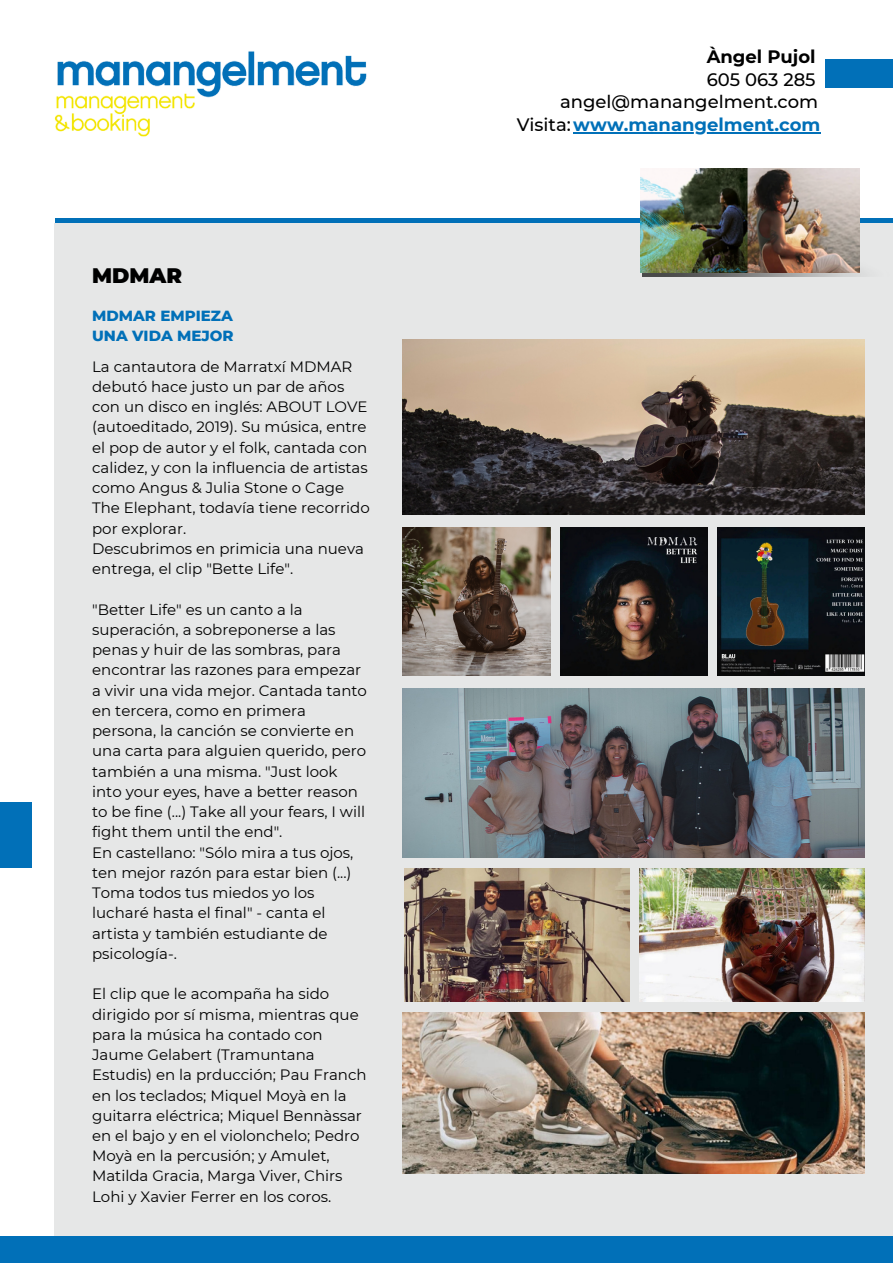
<style>
.page{position:relative;width:893px;height:1264px;background:#fff}
.page>*{position:absolute;margin:0;border:0;box-sizing:border-box;transform-origin:0 0}
.t1{font:900 21px "Montserrat";color:#000}
.t2{font:500 18px "Montserrat";color:#000}
.t3{font:700 18px "Montserrat";color:#0170b8}
.t4{font:700 18px "Montserrat";color:#000}
.t5{font:15px/20.2px "Montserrat";color:#000}
.t6{font:800 15px "Montserrat";color:#0170b8}
.s1{font-weight:500;color:#000}
</style>
<div class="page">
<div style="left:825px;top:59px;width:67px;height:28px;background:#0170b8"></div>
<div style="left:55px;top:218px;width:837px;height:27px;background:#0170b8"></div>
<div style="left:55px;top:223px;width:837px;height:1034px;background:#e6e7e7"></div>
<div style="left:0;top:1235px;width:892px;height:27px;background:#0170b8"></div>
<div style="left:0;top:802px;width:32px;height:66px;background:#0170b8"></div>
<img style="left:642px;top:253px;width:220px;height:23px">
<img style="left:640px;top:168px;width:219px;height:105px">
<img style="left:403px;top:339px;width:461px;height:175px">
<img style="left:560px;top:528px;width:147px;height:147px">
<img style="left:717px;top:528px;width:147px;height:147px">
<img style="left:403px;top:528px;width:147px;height:147px">
<img style="left:403px;top:688px;width:461px;height:169px">
<img style="left:403px;top:1012px;width:461px;height:161px">
<img style="left:639px;top:868px;width:225px;height:133px">
<img style="left:404px;top:868px;width:225px;height:133px">
<hr style="left:573px;top:132px;width:247px;height:2px;background:#0170b8">
<img style="left:54px;top:51px;width:313px;height:86px">
<p class="t1" style="left:92px;top:262px;width:91px">MDMAR</p>
<p class="t6" style="left:92px;top:306px;width:142px">MDMAR EMPIEZA</p>
<p class="t6" style="left:92px;top:326px;width:143px">UNA VIDA MEJOR</p>
<p class="t5" style="left:92px;top:356px;width:279px">La cantautora de Marratxí MDMAR debutó hace justo un par de años con un disco en inglés: ABOUT LOVE (autoeditado, 2019). Su música, entre el pop de autor y el folk, cantada con calidez, y con la influencia de artistas como Angus &amp; Julia Stone o Cage<br>The Elephant, todavía tiene recorrido por explorar.</p>
<p class="t5" style="left:92px;top:538px;width:273px">Descubrimos en primicia una nueva entrega, el clip "Bette Life".</p>
<p class="t5" style="left:92px;top:599px;width:276px">"Better Life" es un canto a la superación, a sobreponerse a las penas y huir de las sombras, para encontrar las razones para empezar a vivir una vida mejor. Cantada tanto en tercera, como en primera persona, la canción se convierte en una carta para alguien querido, pero también a una misma. "Just look into your eyes, have a better reason to be fine (...) Take all your fears, I will fight them until the end".</p>
<p class="t5" style="left:92px;top:842px;width:263px">En castellano: "Sólo mira a tus ojos, ten mejor razón para estar bien (...)<br>Toma todos tus miedos yo los lucharé hasta el final" - canta el artista y también estudiante de psicología-.</p>
<p class="t5" style="left:92px;top:983px;width:276px">El clip que le acompaña ha sido dirigido por sí misma, mientras que para la música ha contado con Jaume Gelabert (Tramuntana Estudis) en la prducción; Pau Franch en los teclados; Miquel Moyà en la guitarra eléctrica; Miquel Bennàssar en el bajo y en el violonchelo; Pedro Moyà en la percusión; y Amulet, Matilda Gracia, Marga Viver, Chirs Lohi y Xavier Ferrer en los coros.</p>
<p class="t4" style="left:706px;top:45px;width:110px">Àngel Pujol</p>
<p class="t2" style="left:706px;top:68px;width:110px">605 063 285</p>
<p class="t2" style="left:560px;top:91px;width:259px">angel@manangelment.com</p>
<p class="t3" style="left:516px;top:114px;width:305px"><span class="s1">Visita:</span>www.manangelment.com</p>
</div>
